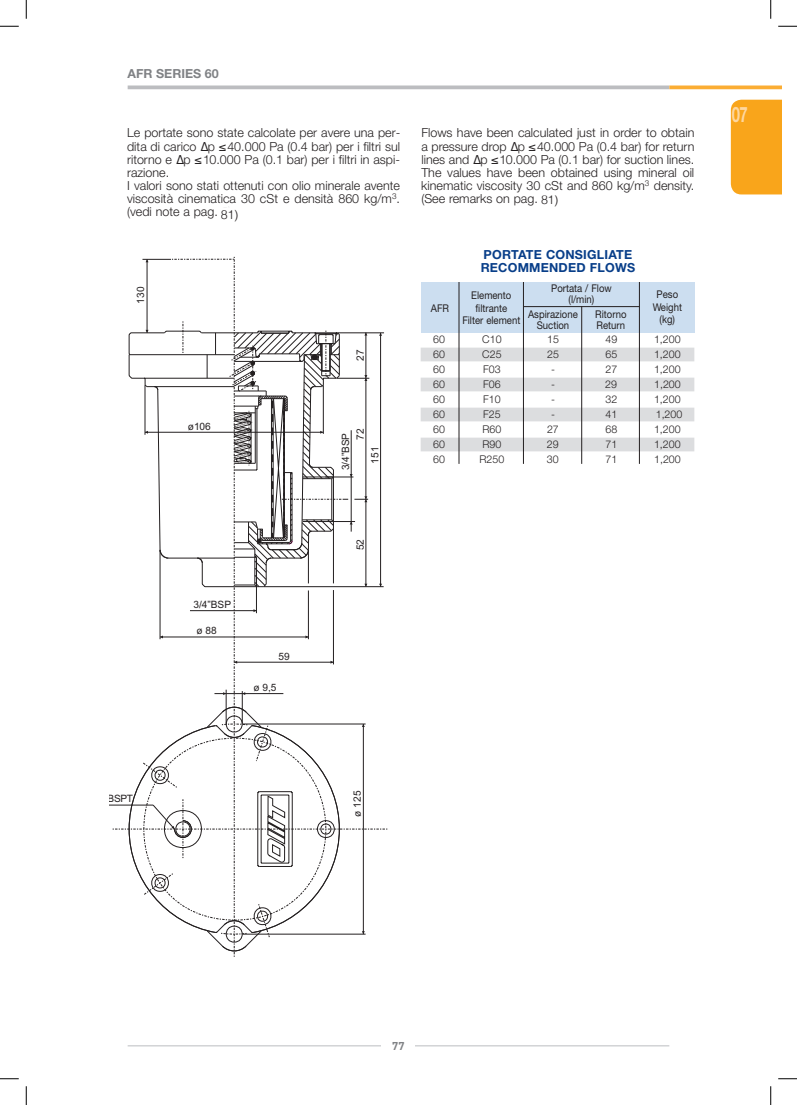
<style>
.page{position:relative;width:797px;height:1105px;background:#fff}
.page>*{position:absolute;margin:0;border:0;box-sizing:border-box;transform-origin:0 0}
.t1{font:700 21.25px "Helvetica Neue LT Std";color:#fed7a0;scale:.7 1}
.t2{font:300 12.5px/13.1px "Helvetica Neue";color:#231f20}
.t3{font:700 12.5px/13.1px "Helvetica Neue";letter-spacing:.015em;color:#083e89}
.t4{font:700 12.5px "Helvetica Neue LT Std";color:#808285}
.t5{font:300 12.5px "Helvetica";color:#231f20}
.t6{font:700 11.25px "DIN Pro";color:#808285}
.t7{font:300 10.62px "Helvetica Neue";color:#231f20}
.t8{font:10.62px/12.5px "Helvetica Neue";color:#231f20;text-align:center;scale:.9 1}
.t9{font:10.12px "Arial";letter-spacing:-.03em;color:#231f20}
.s1{font-family:"Helvetica";font-weight:400}
</style>
<div class="page">
<hr style="left:128px;top:1045px;width:541px;height:1px;background:#bcbdc0">
<div style="left:382px;top:1032px;width:33px;height:35px;background:#fff"></div>
<svg style="left:128px;top:85px;width:541px;height:4px;background:#c4c5c7"></svg>
<svg style="left:669px;top:85px;width:112px;height:4px"></svg>
<svg style="left:110px;top:256px;width:585px;height:574px"></svg>
<div style="left:420px;top:348px;width:274px;height:13px;background:#dcdddf"></div>
<div style="left:420px;top:378px;width:274px;height:13px;background:#dcdddf"></div>
<div style="left:420px;top:408px;width:274px;height:13px;background:#dcdddf"></div>
<div style="left:420px;top:438px;width:274px;height:13px;background:#dcdddf"></div>
<div style="left:420px;top:282px;width:274px;height:50px;background:#ccdef0"></div>
<hr style="left:459px;top:282px;width:1px;height:182px;background:#231f20">
<hr style="left:523px;top:282px;width:1px;height:182px;background:#231f20">
<hr style="left:581px;top:306px;width:1px;height:158px;background:#231f20">
<hr style="left:639px;top:282px;width:1px;height:182px;background:#231f20">
<hr style="left:523px;top:306px;width:116px;height:1px;background:#231f20">
<hr style="left:110px;top:805px;width:43px;height:1px;background:#231f20">
<svg style="left:113px;top:257px;width:275px;height:700px"></svg>
<div style="left:730px;top:100px;width:52px;height:94px;background:#f9a51b"></div>
<svg style="left:0;top:25px;width:19px;height:2px"></svg>
<svg style="left:778px;top:25px;width:19px;height:2px"></svg>
<svg style="left:0;top:1078px;width:19px;height:1px"></svg>
<svg style="left:778px;top:1078px;width:19px;height:1px"></svg>
<svg style="left:25px;top:0;width:2px;height:19px"></svg>
<svg style="left:25px;top:1086px;width:2px;height:19px"></svg>
<svg style="left:770px;top:0;width:1px;height:19px"></svg>
<svg style="left:770px;top:1086px;width:1px;height:19px"></svg>
<p class="t4" style="left:128px;top:65px;width:92px">AFR SERIES 60</p>
<p class="t2" style="left:127px;top:126px;width:275px">Le portate sono state calcolate per avere una per&shy;dita di carico <span class="s1">∆</span>p <span class="s1">≤</span>40.000 Pa (0.4 bar) per i filtri sul ritorno e <span class="s1">∆</span>p <span class="s1">≤</span>10.000 Pa (0.1 bar) per i filtri in aspi&shy;razione.<br>I valori sono stati ottenuti con olio minerale avente viscosità cinematica 30 cSt e densità 860 kg/m<sup>3</sup>. (vedi note a pag. 8)</p>
<p class="t2" style="left:421px;top:126px;width:274px;text-align:justify">Flows have been calculated just in order to obtain a pressure drop <span class="s1">∆</span>p <span class="s1">≤</span>40.000 Pa (0.4 bar) for return lines and <span class="s1">∆</span>p <span class="s1">≤</span>10.000 Pa (0.1 bar) for suction lines.<br>The values have been obtained using mineral oil kinematic viscosity 30 cSt and 860 kg/m<sup>3</sup> density. (See remarks on pag. )</p>
<p class="t5" style="left:541px;top:189px;width:19px">81)</p>
<p class="t5" style="left:221px;top:203px;width:19px">81)</p>
<p class="t9" style="left:135px;top:304px;width:18px;rotate:-90deg">031</p>
<p class="t9" style="left:188px;top:420px;width:25px">ø106</p>
<p class="t9" style="left:193px;top:599px;width:39px">3/4”BSP</p>
<p class="t9" style="left:197px;top:625px;width:22px">ø 88</p>
<p class="t9" style="left:278px;top:651px;width:13px">59</p>
<p class="t9" style="left:253px;top:681px;width:25px">ø 9,5</p>
<p class="t9" style="left:354px;top:361px;width:13px;rotate:-90deg">72</p>
<p class="t9" style="left:354px;top:440px;width:13px;rotate:-90deg">27</p>
<p class="t9" style="left:340px;top:470px;width:39px;rotate:-90deg">B”4/3 S P</p>
<p class="t9" style="left:369px;top:463px;width:18px;rotate:-90deg">151</p>
<p class="t9" style="left:354px;top:550px;width:13px;rotate:-90deg">25</p>
<p class="t8" style="left:431px;top:301px;width:22px">AFR</p>
<p class="t3" style="left:480px;top:248px;width:156px">PORTATE CONSIGLIATE<br>RECOMMENDED FLOWS</p>
<p class="t8" style="left:462px;top:289px;width:66px">Elemento filtrante<br>Filter element</p>
<p class="t8" style="left:551px;top:282px;width:69px;line-height:11.2px">Portata / Flow (l/min)</p>
<p class="t8" style="left:528px;top:308px;width:57px;line-height:11.2px">Aspirazione<br>Suction</p>
<p class="t8" style="left:595px;top:308px;width:36px;line-height:11.2px;text-align:left">Ritorno<br>Return</p>
<p class="t8" style="left:652px;top:288px;width:34px">Peso<br>Weight (kg)</p>
<p class="t7" style="left:433px;top:333px;width:13px">60</p>
<p class="t7" style="left:482px;top:333px;width:21px">C10</p>
<p class="t7" style="left:547px;top:333px;width:13px">15</p>
<p class="t7" style="left:605px;top:333px;width:13px">49</p>
<p class="t7" style="left:654px;top:333px;width:28px">1,200</p>
<p class="t7" style="left:433px;top:348px;width:13px">60</p>
<p class="t7" style="left:482px;top:348px;width:21px">C25</p>
<p class="t7" style="left:547px;top:348px;width:13px">25</p>
<p class="t7" style="left:605px;top:348px;width:13px">65</p>
<p class="t7" style="left:654px;top:348px;width:28px">1,200</p>
<p class="t7" style="left:433px;top:363px;width:13px">60</p>
<p class="t7" style="left:483px;top:363px;width:19px">F03</p>
<p class="t7" style="left:551px;top:363px;width:5px">-</p>
<p class="t7" style="left:605px;top:363px;width:13px">27</p>
<p class="t7" style="left:654px;top:363px;width:28px">1,200</p>
<p class="t7" style="left:433px;top:378px;width:13px">60</p>
<p class="t7" style="left:483px;top:378px;width:19px">F06</p>
<p class="t7" style="left:551px;top:378px;width:5px">-</p>
<p class="t7" style="left:605px;top:378px;width:13px">29</p>
<p class="t7" style="left:654px;top:378px;width:28px">1,200</p>
<p class="t7" style="left:433px;top:393px;width:13px">60</p>
<p class="t7" style="left:483px;top:393px;width:19px">F10</p>
<p class="t7" style="left:551px;top:393px;width:5px">-</p>
<p class="t7" style="left:605px;top:393px;width:13px">32</p>
<p class="t7" style="left:654px;top:393px;width:28px">1,200</p>
<p class="t7" style="left:433px;top:408px;width:13px">60</p>
<p class="t7" style="left:483px;top:408px;width:19px">F25</p>
<p class="t7" style="left:551px;top:408px;width:5px">-</p>
<p class="t7" style="left:605px;top:408px;width:13px">41</p>
<p class="t7" style="left:655px;top:408px;width:28px">1,200</p>
<p class="t7" style="left:433px;top:423px;width:13px">60</p>
<p class="t7" style="left:482px;top:423px;width:20px">R60</p>
<p class="t7" style="left:547px;top:423px;width:13px">27</p>
<p class="t7" style="left:605px;top:423px;width:13px">68</p>
<p class="t7" style="left:654px;top:423px;width:28px">1,200</p>
<p class="t7" style="left:433px;top:438px;width:13px">60</p>
<p class="t7" style="left:482px;top:438px;width:20px">R90</p>
<p class="t7" style="left:547px;top:438px;width:13px">29</p>
<p class="t7" style="left:605px;top:438px;width:13px">71</p>
<p class="t7" style="left:654px;top:438px;width:28px">1,200</p>
<p class="t7" style="left:433px;top:453px;width:13px">60</p>
<p class="t7" style="left:479px;top:453px;width:26px">R250</p>
<p class="t7" style="left:547px;top:453px;width:13px">30</p>
<p class="t7" style="left:605px;top:453px;width:13px">71</p>
<p class="t7" style="left:654px;top:453px;width:28px">1,200</p>
<h1 class="t1" style="left:731px;top:101px;width:24px">07</h1>
<p class="t9" style="left:91px;top:793px;width:43px">1/8”BSPT</p>
<p class="t9" style="left:351px;top:817px;width:27px;rotate:-90deg">ø 521</p>
<p class="t6" style="left:392px;top:1037px;width:14px">77</p>
</div>
